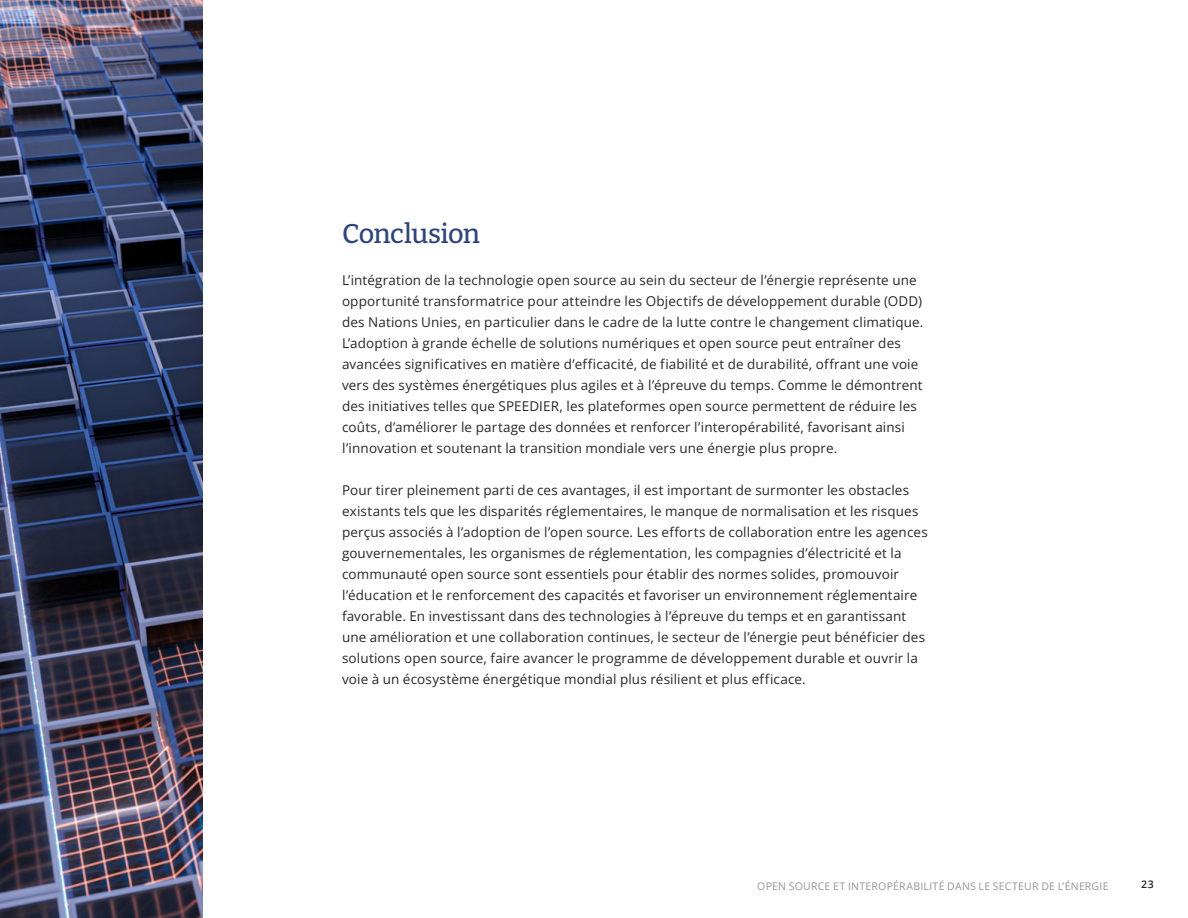
<style>
.page{position:relative;width:1188px;height:918px;background:#fff}
.page>*{position:absolute;margin:0;border:0;box-sizing:border-box;transform-origin:0 0}
.t1{font:500 27px "Bitter";letter-spacing:-.025em;color:#2d457e}
.t2{font:13.5px/21px "Open Sans";letter-spacing:.01em;color:#282828}
.t3{font:10.5px "Open Sans";letter-spacing:.02em;color:#959595}
.t4{font:600 10.5px "Open Sans";color:#222}
</style>
<div class="page">
<img style="left:0;top:0;width:202px;height:918px">
<h1 class="t1" style="left:342px;top:216px;width:140px">Conclusion</h1>
<p class="t2" style="left:342px;top:269px;width:583px">L’intégration de la technologie open source au sein du secteur de l’énergie représente une opportunité transformatrice pour atteindre les Objectifs de développement durable (ODD) des Nations Unies, en particulier dans le cadre de la lutte contre le changement climatique.<br>L’adoption à grande échelle de solutions numériques et open source peut entraîner des avancées significatives en matière d’efficacité, de fiabilité et de durabilité, offrant une voie vers des systèmes énergétiques plus agiles et à l’épreuve du temps. Comme le démontrent des initiatives telles que SPEEDIER, les plateformes open source permettent de réduire les coûts, d’améliorer le partage des données et renforcer l’interopérabilité, favorisant ainsi l’innovation et soutenant la transition mondiale vers une énergie plus propre.</p>
<p class="t2" style="left:342px;top:479px;width:587px">Pour tirer pleinement parti de ces avantages, il est important de surmonter les obstacles existants tels que les disparités réglementaires, le manque de normalisation et les risques perçus associés à l’adoption de l’open source. Les efforts de collaboration entre les agences gouvernementales, les organismes de réglementation, les compagnies d’électricité et la communauté open source sont essentiels pour établir des normes solides, promouvoir l’éducation et le renforcement des capacités et favoriser un environnement réglementaire favorable. En investissant dans des technologies à l’épreuve du temps et en garantissant une amélioration et une collaboration continues, le secteur de l’énergie peut bénéficier des solutions open source, faire avancer le programme de développement durable et ouvrir la voie à un écosystème énergétique mondial plus résilient et plus efficace.</p>
<p class="t3" style="left:757px;top:879px;width:353px">OPEN SOURCE ET INTEROPÉRABILITÉ DANS LE SECTEUR DE L’ÉNERGIE</p>
<p class="t4" style="left:1141px;top:877px;width:14px">23</p>
</div>
